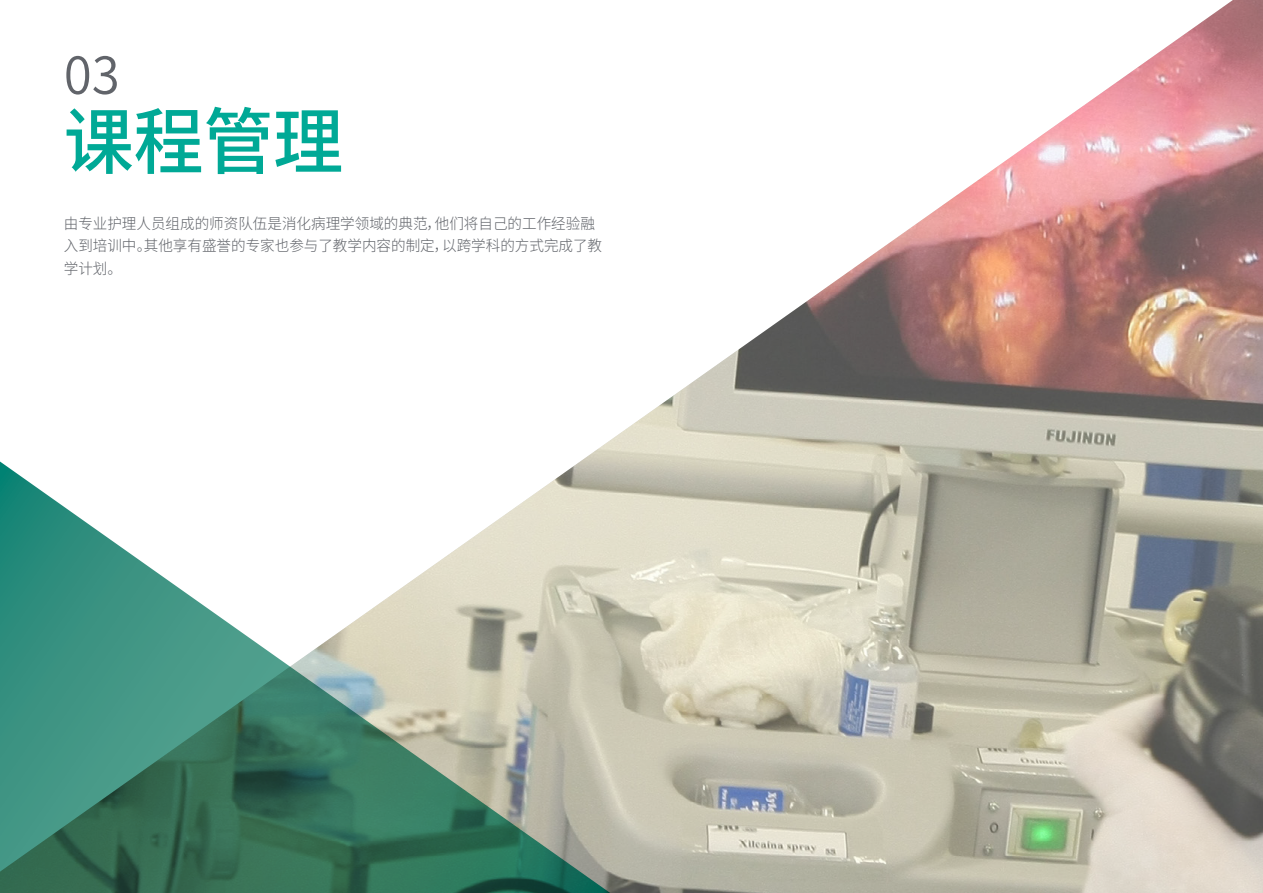
<style>
.page{position:relative;width:1263px;height:893px;background:#fff}
.page>*{position:absolute;margin:0;border:0;box-sizing:border-box;transform-origin:0 0}
.t1{font:500 72px "Source Han Sans CN";color:#00a996}
.t2{font:52.5px "Source Han Sans CN";color:#61646a}
.t3{font:300 15px/22.5px "Source Han Sans CN";color:#61646a}
</style>
<div class="page">
<img style="left:602px;top:0;width:661px;height:893px">
<svg style="left:0;top:446px;width:640px;height:447px"></svg>
<h2 class="t2" style="left:64px;top:45px;width:57px">03</h2>
<h1 class="t1" style="left:64px;top:101px;width:281px">课程管理</h1>
<p class="t3" style="left:64px;top:212px;width:540px">由专业护理人员组成的师资队伍是消化病理学领域的典范，他们将自己的工作经验融入到培训中。其他享有盛誉的专家也参与了教学内容的制定，以跨学科的方式完成了教学计划。</p>
</div>
